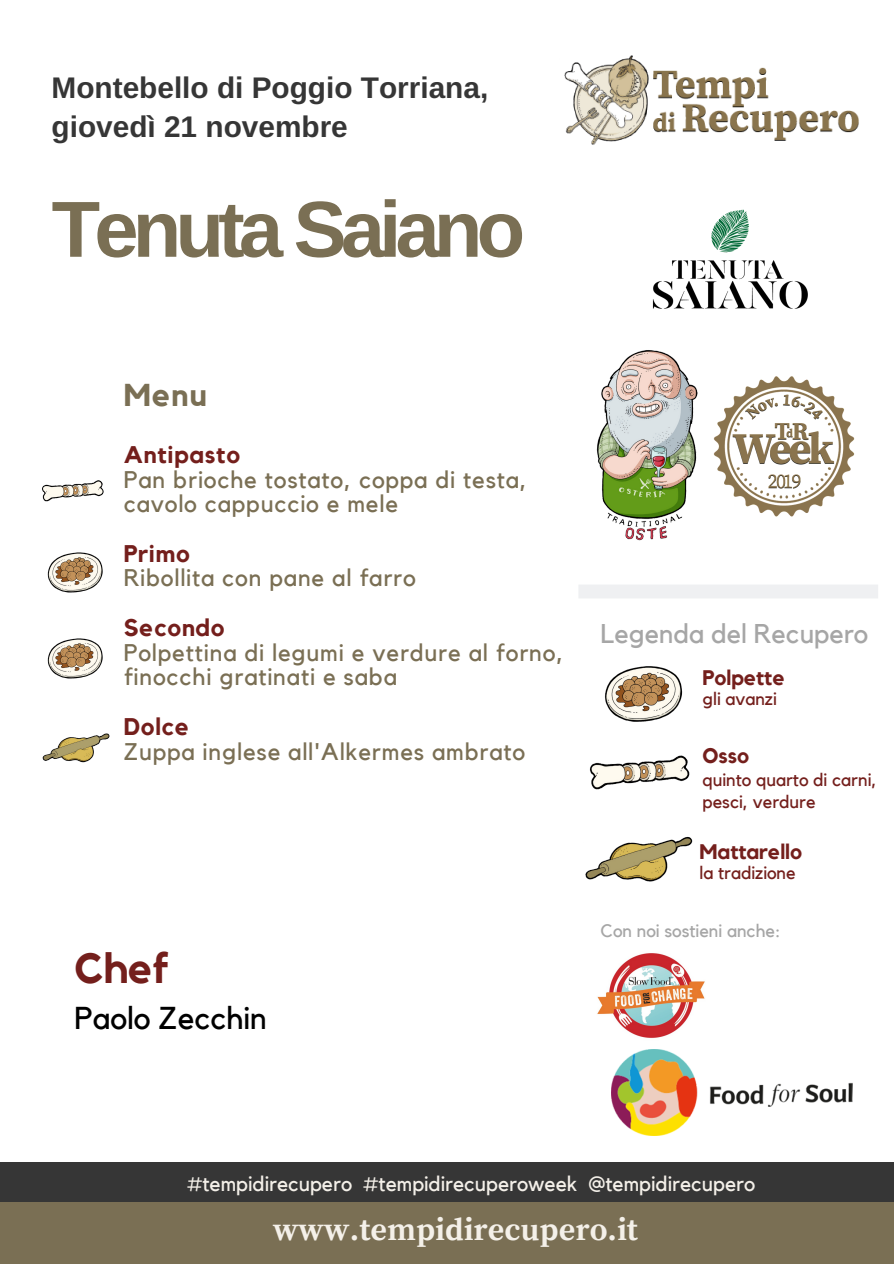
<style>
.page{position:relative;width:894px;height:1264px;background:#fff}
.page>*{position:absolute;margin:0;border:0;box-sizing:border-box;transform-origin:0 0}
.t1{font:700 79.35px "Arimo";letter-spacing:-.07em;color:#7a6f54}
.t2{font:700 42px "Kollektif";color:#741f1c}
.t3{font:700 31.5px "Source Serif Pro";color:#f4f0e9}
.t4{font:31.5px "Kollektif";color:#000}
.t5{font:700 31.5px "Kollektif";color:#7a6f54}
.t6{font:700 29.85px/39.2px "Arimo";color:#363636}
.t7{font:27px "Kollektif";color:#a6a6a6}
.t8{font:24px/24.8px "Kollektif";letter-spacing:.035em;color:#7a6f54}
.t9{font:700 24px "Kollektif";letter-spacing:.035em;color:#741f1c}
.t10{font:21px "Kollektif";color:#f4f0e9}
.t11{font:700 21px "Kollektif";color:#741f1c}
.t12{font:18px/21.5px "Kollektif";color:#741f1c}
.t13{font:18px "Kollektif";color:#a6a6a6}
</style>
<div class="page">
<img style="left:564px;top:55px;width:295px;height:90px">
<div style="left:579px;top:585px;width:298px;height:13px;background:#eff0f2"></div>
<img style="left:720px;top:376px;width:135px;height:141px">
<img style="left:605px;top:666px;width:78px;height:56px">
<img style="left:585px;top:836px;width:108px;height:46px">
<img style="left:589px;top:755px;width:101px;height:35px">
<img style="left:47px;top:638px;width:56px;height:41px">
<img style="left:597px;top:953px;width:108px;height:85px">
<div style="left:0;top:1162px;width:893px;height:101px;background:#363636"></div>
<div style="left:0;top:1202px;width:893px;height:61px;background:#7a6f54"></div>
<img style="left:611px;top:1049px;width:241px;height:86px">
<img style="left:42px;top:733px;width:68px;height:30px">
<img style="left:596px;top:350px;width:124px;height:191px">
<img style="left:42px;top:480px;width:62px;height:22px">
<img style="left:47px;top:552px;width:56px;height:41px">
<img style="left:652px;top:209px;width:156px;height:100px">
<p class="t6" style="left:52px;top:68px;width:438px">Montebello di Poggio Torriana, giovedì 21 novembre</p>
<h1 class="t1" style="left:52px;top:185px;width:475px">Tenuta Saiano</h1>
<h3 class="t5" style="left:124px;top:380px;width:85px">Menu</h3>
<p class="t9" style="left:124px;top:443px;width:118px">Antipasto</p>
<p class="t8" style="left:124px;top:468px;width:404px">Pan brioche tostato, coppa di testa, cavolo cappuccio e mele</p>
<p class="t9" style="left:124px;top:542px;width:68px">Primo</p>
<p class="t8" style="left:124px;top:566px;width:293px">Ribollita con pane al farro</p>
<p class="t9" style="left:124px;top:616px;width:102px">Secondo</p>
<p class="t8" style="left:124px;top:641px;width:441px">Polpettina di legumi e verdure al forno, finocchi gratinati e saba</p>
<p class="t9" style="left:124px;top:715px;width:67px">Dolce</p>
<p class="t8" style="left:124px;top:739px;width:403px">Zuppa inglese all'Alkermes ambrato</p>
<h2 class="t2" style="left:75px;top:949px;width:96px">Chef</h2>
<h3 class="t4" style="left:75px;top:1003px;width:194px">Paolo Zecchin</h3>
<p class="t7" style="left:600px;top:621px;width:269px">Legenda del Recupero</p>
<p class="t11" style="left:702px;top:667px;width:84px">Polpette</p>
<p class="t12" style="left:702px;top:688px;width:76px">gli avanzi</p>
<p class="t11" style="left:702px;top:746px;width:48px">Osso</p>
<p class="t12" style="left:702px;top:769px;width:176px">quinto quarto di carni, pesci, verdure</p>
<p class="t11" style="left:699px;top:841px;width:104px">Mattarello</p>
<p class="t12" style="left:699px;top:862px;width:98px">la tradizione</p>
<p class="t13" style="left:600px;top:922px;width:181px">Con noi sostieni anche:</p>
<p class="t10" style="left:187px;top:1173px;width:569px">#tempidirecupero #tempidirecuperoweek @tempidirecupero</p>
<h3 class="t3" style="left:273px;top:1211px;width:366px">www.tempidirecupero.it</h3>
</div>
